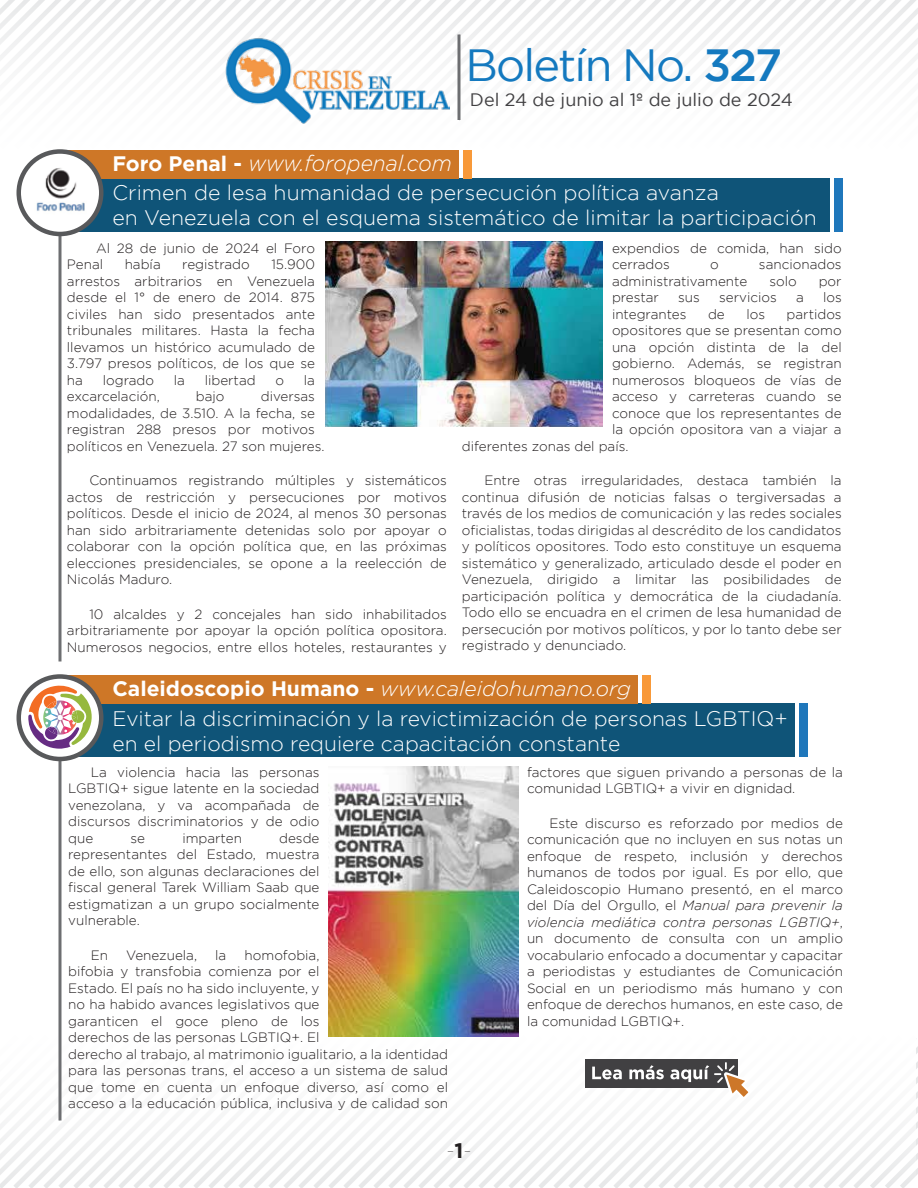
<style>
.page{position:relative;width:918px;height:1188px;background:#fff}
.page>*{position:absolute;margin:0;border:0;box-sizing:border-box;transform-origin:0 0}
.t1{font:45px "Gotham";letter-spacing:-.04em;color:#1479bf}
.t2{font:italic 300 22.35px "Gotham";color:#fff;scale:.94 1}
.t3{font:300 21px/25.2px "Gotham";color:#fff}
.t4{font:italic 300 21px "Gotham";color:#fff}
.t5{font:100 21px "Gotham";color:#231f20}
.t6{font:18px "Gotham";color:#414042}
.t7{font:300 13.5px/16.5px "Gotham";color:#231f20;text-align:justify}
.s1{font-weight:700;font-style:normal;font-size:21px}
.s2{font-weight:500}
.s3{font-weight:700;font-style:normal}
.s4{font-weight:700}
.s5{font-style:italic}
</style>
<div class="page">
<div style="left:1px;top:0;width:917px;height:176px;background:linear-gradient(to bottom,#f6f7f7,#fff)"></div>
<img style="left:221px;top:32px;width:228px;height:91px">
<hr style="left:458px;top:34px;width:2px;height:86px;background:#6d6e71">
<img style="left:222px;top:34px;width:228px;height:92px">
<svg style="left:58px;top:761px;width:4px;height:270px"></svg>
<div style="left:60px;top:704px;width:735px;height:54px;background:#0f5478"></div>
<div style="left:800px;top:704px;width:8px;height:54px;background:#1f77bb"></div>
<div style="left:60px;top:675px;width:578px;height:29px;background:#ce7727"></div>
<div style="left:642px;top:675px;width:9px;height:29px;background:#f89939"></div>
<svg style="left:19px;top:676px;width:82px;height:83px"></svg>
<div style="left:16px;top:674px;width:88px;height:87px;border:4px solid #58595b;border-radius:50%"></div>
<svg style="left:28px;top:685px;width:65px;height:64px"></svg>
<img style="left:329px;top:766px;width:189px;height:265px">
<div style="left:60px;top:178px;width:770px;height:54px;background:#0f5478"></div>
<div style="left:834px;top:178px;width:9px;height:54px;background:#1f77bb"></div>
<div style="left:60px;top:150px;width:399px;height:28px;background:#ce7727"></div>
<div style="left:464px;top:150px;width:8px;height:28px;background:#f89939"></div>
<svg style="left:58px;top:236px;width:4px;height:425px;background:#909193"></svg>
<svg style="left:19px;top:152px;width:82px;height:82px"></svg>
<div style="left:16px;top:149px;width:88px;height:87px;border:4px solid #58595b;border-radius:50%"></div>
<img style="left:35px;top:166px;width:52px;height:49px">
<svg style="left:0;top:1031px;width:918px;height:157px"></svg>
<img style="left:325px;top:242px;width:278px;height:185px">
<h2 class="t2" style="left:112px;top:151px;width:362px"><span class="s1">Foro Penal -</span> www.foropenal.com</h2>
<h1 class="t1" style="left:465px;top:40px;width:318px">Boletín No. <span class="s2">327</span></h1>
<h3 class="t6" style="left:470px;top:90px;width:324px">Del 24 de junio al 1º de julio de 2024</h3>
<h3 class="t3" style="left:112px;top:180px;width:706px">Crimen de lesa humanidad de persecución política avanza<br>en Venezuela con el esquema sistemático de limitar la participación</h3>
<p class="t7" style="left:67px;top:240px;width:250px;text-indent:29px">Al 28 de junio de 2024 el Foro<br>Penal</p>
<p class="t7" style="left:125px;top:256px;width:38px">había</p>
<p class="t7" style="left:182px;top:256px;width:69px">registrado</p>
<p class="t7" style="left:67px;top:256px;width:250px;text-indent:204px">15.900 arrestos arbitrarios en Venezuela desde el 1° de enero de 2014. 875 civiles han sido presentados ante tribunales militares. Hasta la fecha llevamos un histórico acumulado de 3.797 presos políticos, de los que se ha</p>
<p class="t7" style="left:103px;top:372px;width:53px">logrado</p>
<p class="t7" style="left:174px;top:372px;width:13px">la</p>
<p class="t7" style="left:205px;top:372px;width:52px">libertad</p>
<p class="t7" style="left:275px;top:372px;width:10px">o</p>
<p class="t7" style="left:304px;top:372px;width:13px">la</p>
<p class="t7" style="left:67px;top:388px;width:94px">excarcelación,</p>
<p class="t7" style="left:196px;top:388px;width:30px">bajo</p>
<p class="t7" style="left:67px;top:388px;width:259px;text-align:left;text-indent:194px">diversas modalidades, de 3.510. A la fecha, se registran 288 presos por motivos políticos en Venezuela. 27 son mujeres.</p>
<p class="t7" style="left:67px;top:472px;width:381px;text-indent:23px">Continuamos registrando múltiples y sistemáticos actos de restricción y persecuciones por motivos políticos. Desde el inicio de 2024, al menos 30 personas han sido arbitrariamente detenidas solo por apoyar o colaborar con la opción política que, en las próximas elecciones presidenciales, se opone a la reelección de Nicolás Maduro.</p>
<p class="t7" style="left:67px;top:606px;width:381px;text-indent:23px">10 alcaldes y 2 concejales han sido inhabilitados arbitrariamente por apoyar la opción política opositora.<br>Numerosos negocios, entre ellos hoteles, restaurantes y</p>
<p class="t7" style="left:612px;top:240px;width:231px">expendios de comida, han sido cerrados</p>
<p class="t7" style="left:710px;top:256px;width:10px">o</p>
<p class="t7" style="left:759px;top:256px;width:84px">sancionados</p>
<p class="t7" style="left:612px;top:273px;width:137px">administrativamente</p>
<p class="t7" style="left:769px;top:273px;width:29px">solo</p>
<p class="t7" style="left:819px;top:273px;width:24px">por</p>
<p class="t7" style="left:612px;top:289px;width:48px">prestar</p>
<p class="t7" style="left:678px;top:289px;width:23px">sus</p>
<p class="t7" style="left:719px;top:289px;width:59px">servicios</p>
<p class="t7" style="left:796px;top:289px;width:9px">a</p>
<p class="t7" style="left:823px;top:289px;width:20px">los</p>
<p class="t7" style="left:612px;top:306px;width:76px">integrantes</p>
<p class="t7" style="left:708px;top:306px;width:18px">de</p>
<p class="t7" style="left:746px;top:306px;width:20px">los</p>
<p class="t7" style="left:787px;top:306px;width:57px">partidos</p>
<p class="t7" style="left:612px;top:322px;width:231px">opositores que se presentan como</p>
<p class="t7" style="left:612px;top:339px;width:231px">una opción distinta de la del</p>
<p class="t7" style="left:612px;top:355px;width:231px">gobierno. Además, se registran</p>
<p class="t7" style="left:612px;top:372px;width:231px">numerosos bloqueos de vías de</p>
<p class="t7" style="left:612px;top:388px;width:231px">acceso y carreteras cuando se</p>
<p class="t7" style="left:612px;top:405px;width:231px">conoce que los representantes de</p>
<p class="t7" style="left:612px;top:421px;width:231px">la opción opositora van a viajar a</p>
<p class="t7" style="left:462px;top:438px;width:168px">diferentes zonas del país.</p>
<p class="t7" style="left:462px;top:472px;width:381px;text-indent:23px">Entre otras irregularidades, destaca también la continua difusión de noticias falsas o tergiversadas a través de los medios de comunicación y las redes sociales oficialistas, todas dirigidas al descrédito de los candidatos y políticos opositores. Todo esto constituye un esquema sistemático y generalizado, articulado desde el poder en Venezuela, dirigido a limitar las posibilidades de participación política y democrática de la ciudadanía.<br>Todo ello se encuadra en el crimen de lesa humanidad de persecución por motivos políticos, y por lo tanto debe ser registrado y denunciado.</p>
<h3 class="t4" style="left:112px;top:677px;width:520px"><span class="s3">Caleidoscopio Humano -</span> www.caleidohumano.org</h3>
<h3 class="t3" style="left:112px;top:705px;width:677px">Evitar la discriminación y la revictimización de personas LGBTIQ+ en el periodismo requiere capacitación constante</h3>
<p class="t7" style="left:68px;top:764px;width:253px;text-indent:23px">La violencia hacia las personas LGBTIQ+ sigue latente en la sociedad venezolana, y va acompañada de discursos discriminatorios y de odio que</p>
<p class="t7" style="left:68px;top:830px;width:253px;text-indent:211px">desde representantes del Estado, muestra de ello, son algunas declaraciones del fiscal general Tarek William Saab que estigmatizan a un grupo socialmente vulnerable.</p>
<p class="t7" style="left:91px;top:947px;width:19px">En</p>
<p class="t7" style="left:126px;top:947px;width:72px">Venezuela,</p>
<p class="t7" style="left:215px;top:947px;width:13px">la</p>
<p class="t7" style="left:131px;top:830px;width:16px">se</p>
<p class="t7" style="left:182px;top:830px;width:61px">imparten</p>
<p class="t7" style="left:68px;top:947px;width:381px;text-align:left;text-indent:176px">homofobia,<br>bifobia y transfobia comienza por el<br>Estado. El país no ha sido incluyente, y<br>no ha habido avances legislativos que<br>garanticen el goce pleno de los<br>derechos de las personas LGBTIQ+. El<br>derecho al trabajo, al matrimonio igualitario, a la identidad para las personas trans, el acceso a un sistema de salud que tome en cuenta un enfoque diverso, así como el acceso a la educación pública, inclusiva y de calidad son</p>
<h3 class="t5" style="left:446px;top:1138px;width:27px">-<span class="s4">1</span>-</h3>
<p class="t7" style="left:527px;top:764px;width:318px">factores que siguen privando a personas de la comunidad LGBTIQ+ a vivir en dignidad.</p>
<p class="t7" style="left:527px;top:815px;width:318px;text-indent:23px">Este discurso es reforzado por medios de comunicación que no incluyen en sus notas un enfoque de respeto, inclusión y derechos humanos de todos por igual. Es por ello, que Caleidoscopio Humano presentó, en el marco del Día del Orgullo, el <span class="s5">Manual para prevenir la violencia mediática contra personas LGBTIQ+</span>, un documento de consulta con un amplio vocabulario enfocado a documentar y capacitar a periodistas y estudiantes de Comunicación Social en un periodismo más humano y con enfoque de derechos humanos, en este caso, de la comunidad LGBTIQ+.</p>
</div>
